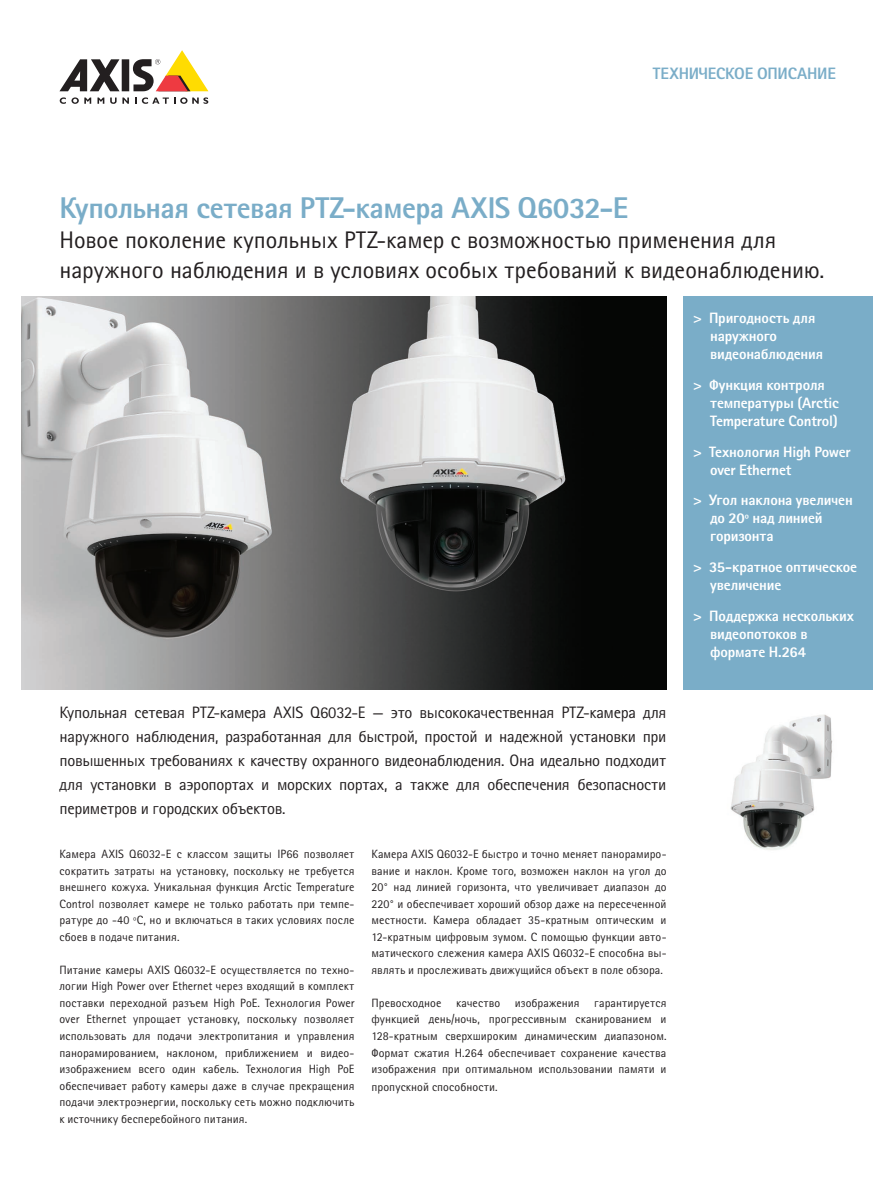
<style>
.page{position:relative;width:893px;height:1191px;background:#fff}
.page>*{position:absolute;margin:0;border:0;box-sizing:border-box;transform-origin:0 0}
.t1{font:800 30px "Rotis Sans Cyrillic";letter-spacing:-.015em;color:#7aadc8}
.t2{font:24px/30px "Rotis Sans Cyrillic";letter-spacing:-.005em;color:#231f20}
.t3{font:16.5px/24px "Rotis Sans Cyrillic";letter-spacing:-.02em;color:#231f20;text-align:justify}
.t4{font:800 16.5px "Rotis Sans Cyrillic";letter-spacing:-.015em;color:#7aadc8}
.t5{font:800 15px/18px "Rotis Sans Cyrillic";letter-spacing:-.01em;color:#fff}
.t6{font:12px/16.5px "Rotis Sans Cyrillic";letter-spacing:.005em;color:#231f20;text-align:justify}
</style>
<div class="page">
<div style="left:122px;top:59px;width:7px;height:32px;background:#231f20"></div>
<svg style="left:60px;top:59px;width:60px;height:32px"></svg>
<svg style="left:133px;top:50px;width:75px;height:41px"></svg>
<svg style="left:60px;top:97px;width:31px;height:7px"></svg>
<svg style="left:97px;top:98px;width:7px;height:6px"></svg>
<svg style="left:110px;top:98px;width:19px;height:6px"></svg>
<svg style="left:135px;top:97px;width:73px;height:7px"></svg>
<div style="left:684px;top:296px;width:189px;height:393px;background:#7aadc8"></div>
<img style="left:21px;top:296px;width:645px;height:393px">
<img style="left:730px;top:714px;width:102px;height:136px">
<h3 class="t4" style="left:653px;top:63px;width:184px">ТЕХНИЧЕСКОЕ ОПИСАНИЕ</h3>
<h1 class="t1" style="left:60px;top:189px;width:570px">Купольная сетевая PTZ-камера AXIS Q6032-E</h1>
<h2 class="t2" style="left:60px;top:225px;width:766px">Новое поколение купольных PTZ-камер с возможностью применения для наружного наблюдения и в условиях особых требований к видеонаблюдению.</h2>
<p class="t5" style="left:710px;top:309px;width:114px;text-indent:-17px">&gt; Пригодность для наружного видеонаблюдения</p>
<p class="t5" style="left:710px;top:375px;width:130px;text-indent:-17px">&gt; Функция контроля температуры (Arctic<br>Temperature Control)</p>
<p class="t5" style="left:710px;top:442px;width:142px;text-indent:-17px">&gt; Технология High Power over Ethernet</p>
<p class="t5" style="left:710px;top:491px;width:144px;text-indent:-17px">&gt; Угол наклона увеличен до 20º над линией горизонта</p>
<p class="t5" style="left:710px;top:558px;width:148px;text-indent:-17px">&gt; 35-кратное оптическое увеличение</p>
<p class="t5" style="left:710px;top:606px;width:146px;text-indent:-17px">&gt; Поддержка нескольких видеопотоков в формате H.264</p>
<p class="t3" style="left:60px;top:700px;width:608px">Купольная сетевая PTZ-камера AXIS Q6032-E — это высококачественная PTZ-камера для наружного наблюдения, разработанная для быстрой, простой и надежной установки при повышенных требованиях к качеству охранного видеонаблюдения. Она идеально подходит для установки в аэропортах и морских портах, а также для обеспечения безопасности периметров и городских объектов.</p>
<p class="t6" style="left:60px;top:846px;width:297px">Камера AXIS Q6032-E с классом защиты IP66 позволяет сократить затраты на установку, поскольку не требуется внешнего кожуха. Уникальная функция Arctic Temperature Control позволяет камере не только работать при темпе&shy;ратуре до -40 ºC, но и включаться в таких условиях после сбоев в подаче питания.</p>
<p class="t6" style="left:60px;top:961px;width:296px">Питание камеры AXIS Q6032-E осуществляется по техно&shy;логии High Power over Ethernet через входящий в комплект поставки переходной разъем High PoE. Технология Power over Ethernet упрощает установку, поскольку позволяет использовать для подачи электропитания и управления панорамированием, наклоном, приближением и видео&shy;изображением всего один кабель. Технология High PoE обеспечивает работу камеры даже в случае прекращения подачи электроэнергии, поскольку сеть можно подключить к источнику бесперебойного питания.</p>
<p class="t6" style="left:372px;top:846px;width:296px">Камера AXIS Q6032-E быстро и точно меняет панорамиро&shy;вание и наклон. Кроме того, возможен наклон на угол до 20° над линией горизонта, что увеличивает диапазон до 220° и обеспечивает хороший обзор даже на пересеченной местности. Камера обладает 35-кратным оптическим и 12-кратным цифровым зумом. С помощью функции авто&shy;матического слежения камера AXIS Q6032-E способна вы&shy;являть и прослеживать движущийся объект в поле обзора.</p>
<p class="t6" style="left:372px;top:994px;width:296px">Превосходное качество изображения гарантируется функцией день/ночь, прогрессивным сканированием и 128-кратным сверхшироким динамическим диапазоном.<br>Формат сжатия H.264 обеспечивает сохранение качества изображения при оптимальном использовании памяти и</p>
<p class="t6" style="left:372px;top:1078px;width:128px">пропускной способности.</p>
</div>
